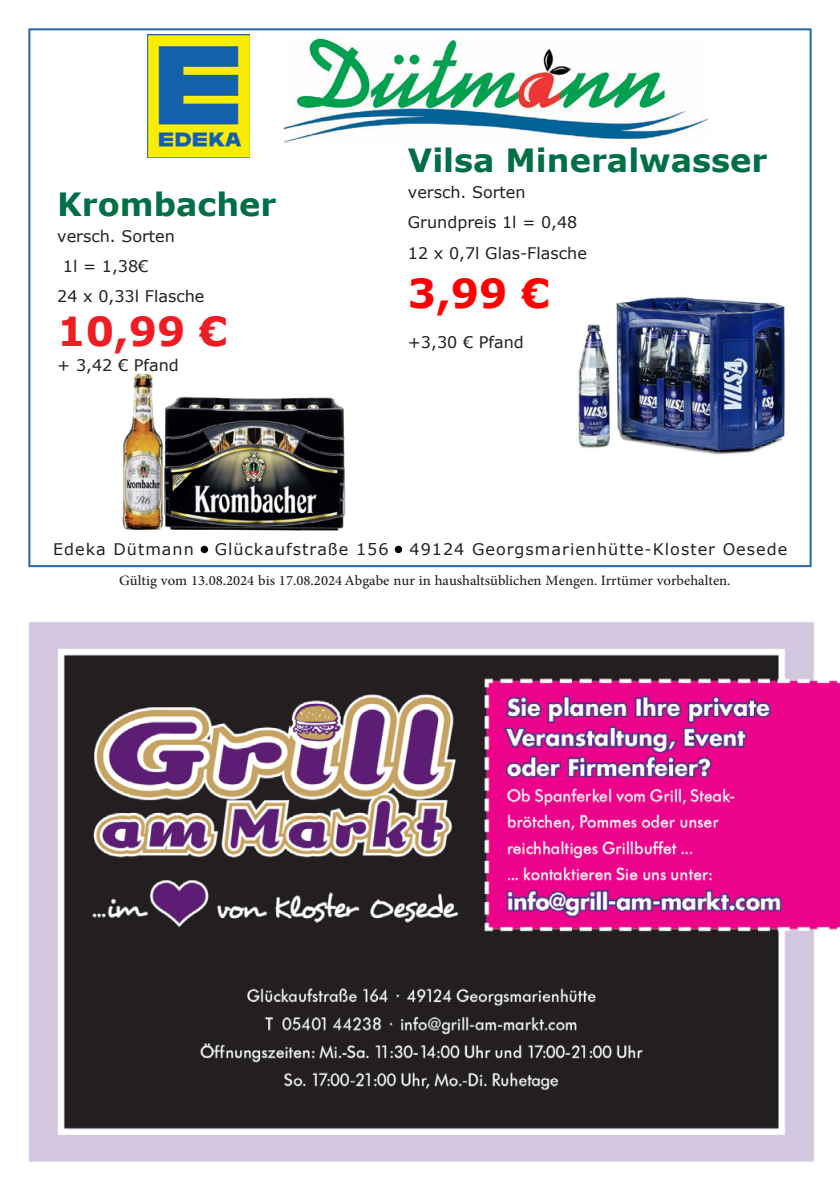
<style>
.page{position:relative;width:840px;height:1191px;background:#fff}
.page>*{position:absolute;margin:0;border:0;box-sizing:border-box;transform-origin:0 0}
.t1{font:700 40px "Verdana";color:#ee1d23}
.t2{font:700 40px "Verdana";color:#f00}
.t3{font:700 32px "Verdana";color:#006f45}
.t4{font:700 32px "Verdana";color:#016f45}
.t5{font:20px "Adobe Arabic";color:#231f20}
.t6{font:16px/30.4px "Verdana";color:#231f20}
.t7{font:16px "Verdana";letter-spacing:.06em;color:#231f20}
</style>
<div class="page">
<img style="left:28px;top:622px;width:811px;height:540px">
<img style="left:122px;top:373px;width:224px;height:181px">
<img style="left:148px;top:35px;width:101px;height:123px">
<div style="left:200px;top:546px;width:8px;height:7px;background:#000;border-radius:50%"></div>
<div style="left:394px;top:546px;width:8px;height:7px;background:#000;border-radius:50%"></div>
<img style="left:283px;top:37px;width:426px;height:107px">
<img style="left:578px;top:296px;width:208px;height:159px">
<p class="t4" style="left:57px;top:181px;width:220px">Krombacher</p>
<p class="t6" style="left:57px;top:220px;width:119px">versch. Sorten</p>
<p class="t6" style="left:63px;top:251px;width:87px">1l = 1,38€</p>
<p class="t6" style="left:57px;top:281px;width:148px">24 x 0,33l Flasche</p>
<p class="t1" style="left:57px;top:303px;width:172px">10,99 €</p>
<p class="t6" style="left:57px;top:349px;width:123px">+ 3,42 € Pfand</p>
<p class="t3" style="left:407px;top:138px;width:360px">Vilsa Mineralwasser</p>
<p class="t6" style="left:407px;top:176px;width:180px">versch. Sorten<br>Grundpreis 1l = 0,48<br>12 x 0,7l Glas-Flasche</p>
<p class="t2" style="left:407px;top:265px;width:143px">3,99 €</p>
<p class="t6" style="left:407px;top:327px;width:117px">+3,30 € Pfand</p>
<p class="t7" style="left:53px;top:538px;width:142px">Edeka Dütmann</p>
<p class="t7" style="left:214px;top:538px;width:175px">Glückaufstraße 156</p>
<p class="t7" style="left:409px;top:538px;width:379px">49124 Georgsmarienhütte-Kloster Oesede</p>
<p class="t5" style="left:119px;top:566px;width:612px">Gültig vom 13.08.2024 bis 17.08.2024Abgabe nur in haushaltsüblichen Mengen. Irrtümer vorbehalten.</p>
</div>
